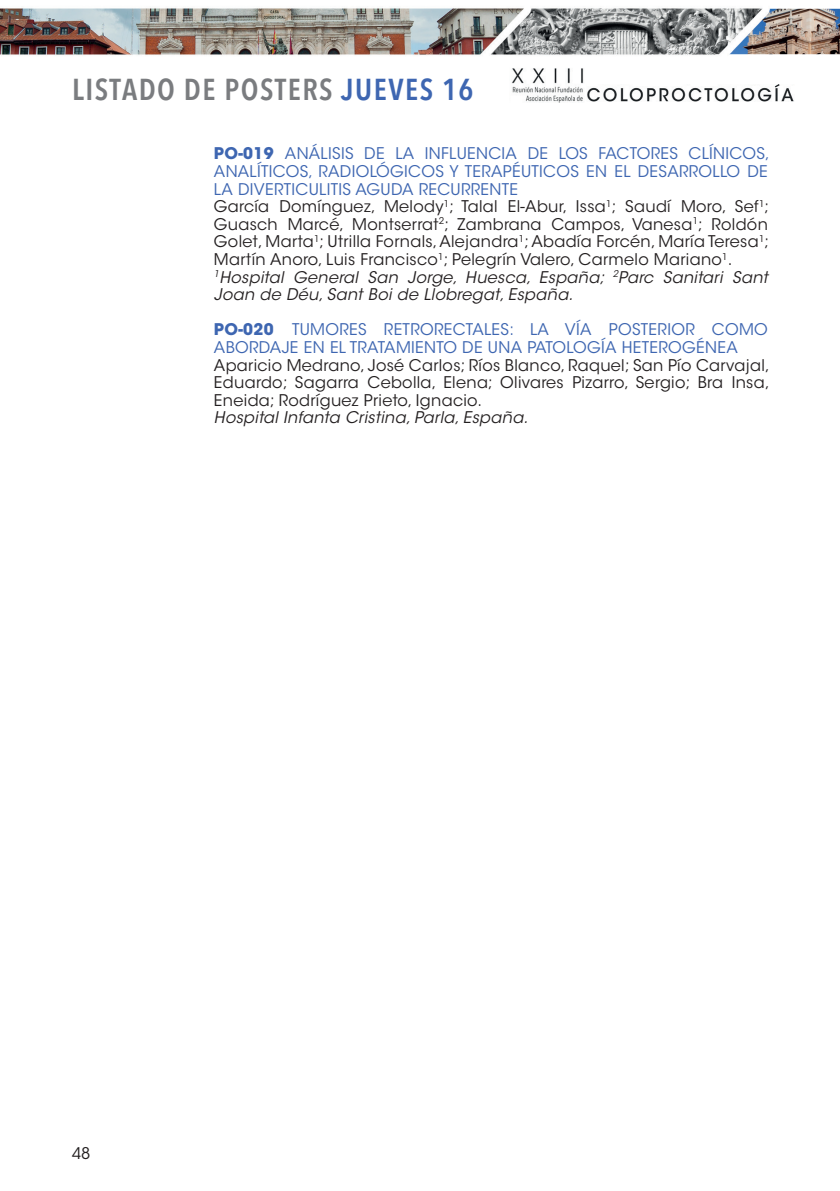
<style>
.page{position:relative;width:840px;height:1191px;background:#fff}
.page>*{position:absolute;margin:0;border:0;box-sizing:border-box;transform-origin:0 0}
.t1{font:600 condensed 30px "Avenir Next LT Pro";letter-spacing:.05em;color:#7a7c7f}
.t2{font:16px/17.6px "ITC Avant Garde Std";letter-spacing:.02em;color:#231f20}
.t3{font:16px/17.6px "ITC Avant Garde Std";letter-spacing:.02em;color:#3e66b1}
.t4{font:italic 16px "ITC Avant Garde Std";letter-spacing:.02em;color:#231f20}
.s1{color:#3e66b1}
.s2{font-weight:700;color:#3e66b1}
.s3{font-style:italic}
.s4{font-weight:700}
</style>
<div class="page">
<img style="left:0;top:8px;width:839px;height:47px">
<img style="left:587px;top:84px;width:207px;height:18px">
<img style="left:511px;top:68px;width:73px;height:34px">
<h1 class="t1" style="left:72px;top:71px;width:403px">LISTADO DE POSTERS <span class="s1">JUEVES 16</span></h1>
<p class="t2" style="left:214px;top:145px;width:557px"><span class="s2">PO-019</span> <span class="s1">ANÁLISIS DE LA INFLUENCIA DE LOS FACTORES CLÍNICOS, ANALÍTICOS, RADIOLÓGICOS Y TERAPÉUTICOS EN EL DESARROLLO DE LA DIVERTICULITIS AGUDA RECURRENTE<br></span>García Domínguez, Melody<sup>1</sup>; Talal El-Abur, Issa<sup>1</sup>; Saudí Moro, Sef<sup>1</sup>; Guasch Marcé, Montserrat<sup>2</sup>; Zambrana Campos, Vanesa<sup>1</sup>; Roldón Golet, Marta<sup>1</sup>; Utrilla Fornals, Alejandra<sup>1</sup>; Abadía Forcén, María Teresa<sup>1</sup>; Martín Anoro, Luis Francisco<sup>1</sup>; Pelegrín Valero, Carmelo Mariano<sup>1</sup>.<br><sup>1</sup><span class="s3">Hospital General San Jorge, Huesca, España;</span> <sup>2</sup><span class="s3">Parc Sanitari Sant Joan de Déu, Sant Boi de Llobregat, España.</span></p>
<p class="t3" style="left:214px;top:321px;width:555px"><span class="s4">PO-020</span> TUMORES RETRORECTALES: LA VÍA POSTERIOR COMO<br>ABORDAJE EN EL TRATAMIENTO DE UNA PATOLOGÍA HETEROGÉNEA</p>
<p class="t2" style="left:214px;top:356px;width:557px;text-align:justify">Aparicio Medrano, José Carlos; Ríos Blanco, Raquel; San Pío Carvajal, Eduardo; Sagarra Cebolla, Elena; Olivares Pizarro, Sergio; Bra Insa, Eneida; Rodríguez Prieto, Ignacio.</p>
<p class="t4" style="left:214px;top:408px;width:315px">Hospital Infanta Cristina, Parla, España.</p>
<p class="t2" style="left:72px;top:1145px;width:20px">48</p>
</div>
